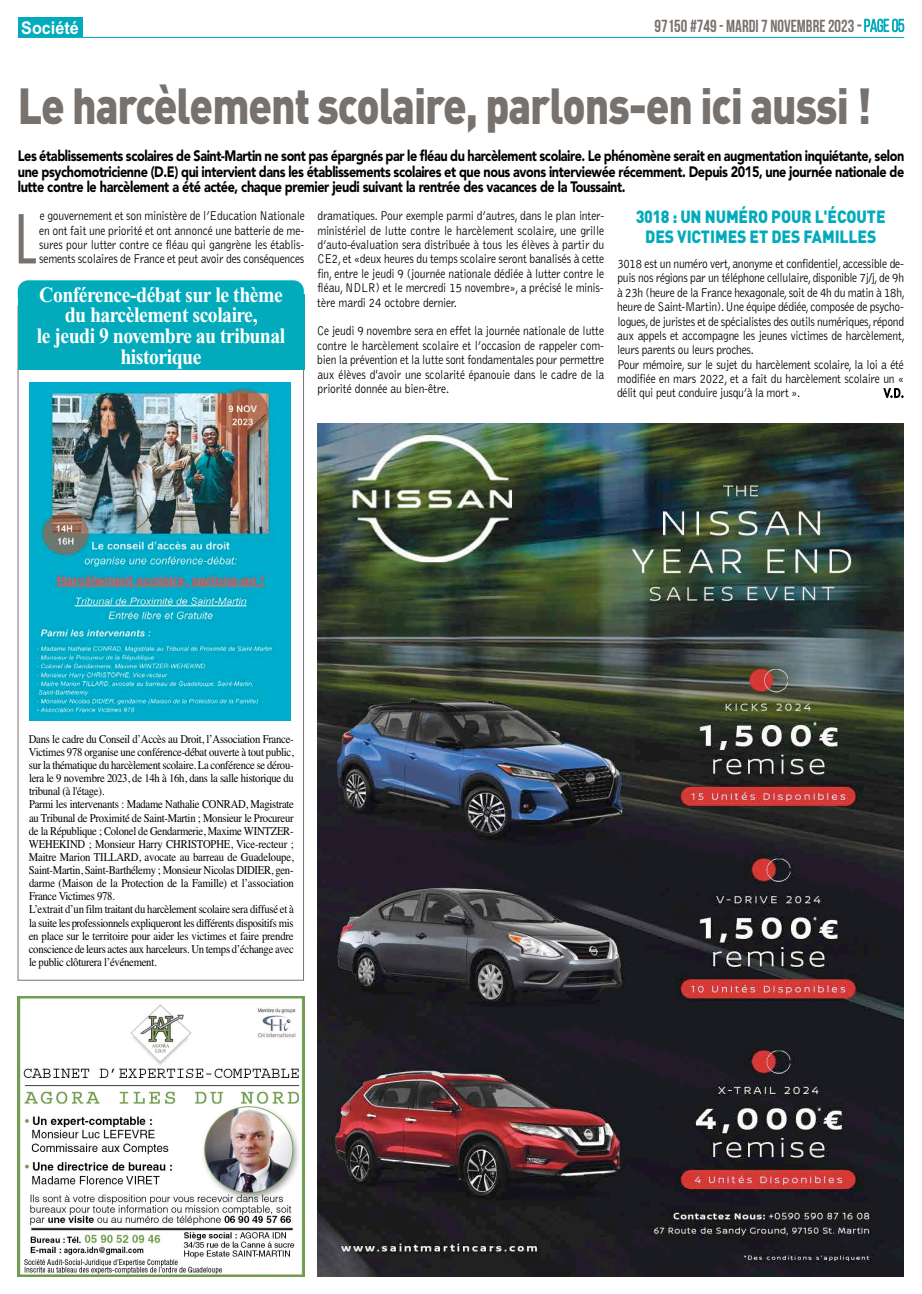
<style>
.page{position:relative;width:922px;height:1294px;background:#fff}
.page>*{position:absolute;margin:0;border:0;box-sizing:border-box;transform-origin:0 0}
.t1{font:65.5px "Futura";color:#78726f;scale:.9 1}
.t2{font:900 50px "DIN Pro";letter-spacing:-.025em;color:#78726f;scale:.85 1}
.t3{font:700 21.88px/20.8px "Times New Roman";letter-spacing:-.025em;color:#fff;text-align:center;scale:.9 1}
.t4{font:900 17.5px/20px "DIN Pro";letter-spacing:-.005em;color:#02abbb;text-align:center;scale:.9 1}
.t5{font:700 17.5px "Bebas Neue";color:#78726f;scale:.95 1}
.t6{font:900 15px/15.6px "Avenir";letter-spacing:-.03em;color:#000;text-align:justify;scale:.84 1}
.t7{font:300 13.12px/14.4px "Bell Gothic";letter-spacing:-.025em;color:#000;text-align:justify;scale:.88 1}
.t8{font:11.88px/13.1px "Times";letter-spacing:-.025em;color:#000;scale:.9 1}
.s1{font-weight:400}
.s2{font-weight:400;color:#02abbb}
</style>
<div class="page">
<svg style="left:883px;top:388px;width:20px;height:10px"></svg>
<hr style="left:18px;top:37px;width:886px;height:1px;background:#02abbb">
<svg style="left:857px;top:19px;width:47px;height:13px"></svg>
<div style="left:18px;top:18px;width:64px;height:19px;background:#02abbb"></div>
<img style="left:318px;top:423px;width:585px;height:853px">
<img style="left:18px;top:996px;width:286px;height:280px">
<div style="left:18px;top:280px;width:286px;height:27px;background:#02abbb;border-radius:11px"></div>
<div style="left:18px;top:294px;width:286px;height:76px;background:#02abbb"></div>
<img style="left:30px;top:383px;width:261px;height:337px">
<h3 class="t5" style="left:654px;top:16px;width:264px">97150 #749 - MARDI 7 NOVEMBRE2023 <span class="s1">-</span><span class="s2">page 05</span></h3>
<h2 class="t2" style="left:18px;top:63px;width:1006px">Le harcèlement scolaire, parlons-en ici aussi !</h2>
<p class="t6" style="left:18px;top:147px;width:1056px">Les établissements scolaires de Saint-Martin ne sont pas épargnés par le fléau du harcèlement scolaire. Le phénomène serait en augmentation inquiétante, selon une psychomotricienne (D.E) qui intervient dans les établissements scolaires et que nous avons interviewée récemment. Depuis 2015, une journée nationale de lutte contre le harcèlement a été actée, chaque premier jeudi suivant la rentrée des vacances de la Toussaint.</p>
<h1 class="t1" style="left:14px;top:197px;width:26px">L</h1>
<p class="t7" style="left:39px;top:209px;width:304px">e gouvernement et son ministère de l’Education Nationale en ont fait une priorité et ont annoncé une batterie de me&shy;sures pour lutter contre ce fléau qui gangrène les établis&shy;sements scolaires de France et peut avoir des conséquences</p>
<p class="t7" style="left:317px;top:209px;width:328px">dramatiques. Pour exemple parmi d’autres, dans le plan inter&shy;ministériel de lutte contre le harcèlement scolaire, une grille d’auto-évaluation sera distribuée à tous les élèves à partir du CE2, et «deux heures du temps scolaire seront banalisés à cette fin, entre le jeudi 9 (journée nationale dédiée à lutter contre le fléau, NDLR) et le mercredi 15 novembre», a précisé le minis&shy;tère mardi 24 octobre dernier.</p>
<p class="t7" style="left:317px;top:324px;width:328px">Ce jeudi 9 novembre sera en effet la journée nationale de lutte contre le harcèlement scolaire et l’occasion de rappeler com&shy;bien la prévention et la lutte sont fondamentales pour permettre aux élèves d'avoir une scolarité épanouie dans le cadre de la priorité donnée au bien-être.</p>
<h3 class="t3" style="left:37px;top:284px;width:277px">Conférence-débat sur le thème du harcèlement scolaire,<br>le jeudi 9 novembre au tribunal historique</h3>
<h3 class="t4" style="left:635px;top:204px;width:279px">3018 : UN NUMÉRO POUR L'ÉCOUTE<br>DES VICTIMES ET DES FAMILLES</h3>
<p class="t7" style="left:617px;top:257px;width:329px;text-align:left">3018 est un numéro vert,anonyme et confidentiel,accessible de&shy;puis nos régions par un téléphone cellulaire,disponible 7j/j,de 9h à 23h (heure de la France hexagonale,soit de 4h du matin à 18h, heure de Saint-Martin).Une équipe dédiée,composée de psycho&shy;logues,de juristes et de spécialistes des outils numériques,répond aux appels et accompagne les jeunes victimes de harcèlement, leurs parents ou leurs proches.<br>Pour mémoire, sur le sujet du harcèlement scolaire, la loi a été modifiée en mars 2022, et a fait du harcèlement scolaire un « délit qui peut conduire jusqu’à la mort ».</p>
<p class="t7" style="left:882px;top:386px;width:25px">V.D.</p>
<p class="t8" style="left:29px;top:731px;width:296px">Dans le cadre du Conseil d’Accès au Droit, l’Association France-Victimes 978 organise une conférence-débat ouverte à tout public, sur la thématique du harcèlement scolaire. La conférence se dérou&shy;lera le 9 novembre 2023, de 14h à 16h, dans la salle historique du tribunal (à l'étage).<br>Parmi les intervenants : Madame Nathalie CONRAD, Magistrate au Tribunal de Proximité de Saint-Martin ; Monsieur le Procureur de la République ; Colonel de Gendarmerie, Maxime WINTZER-WEHEKIND ; Monsieur Harry CHRISTOPHE, Vice-recteur ; Maitre Marion TILLARD, avocate au barreau de Guadeloupe, Saint-Martin, Saint-Barthélemy ; Monsieur Nicolas DIDIER, gen&shy;darme (Maison de la Protection de la Famille) et l’association France Victimes 978.<br>L’extrait d’un film traitant du harcèlement scolaire sera diffusé et à la suite les professionnels expliqueront les différents dispositifs mis en place sur le territoire pour aider les victimes et faire prendre conscience de leurs actes aux harceleurs. Un temps d’échange avec le public clôturera l’événement.</p>
</div>
